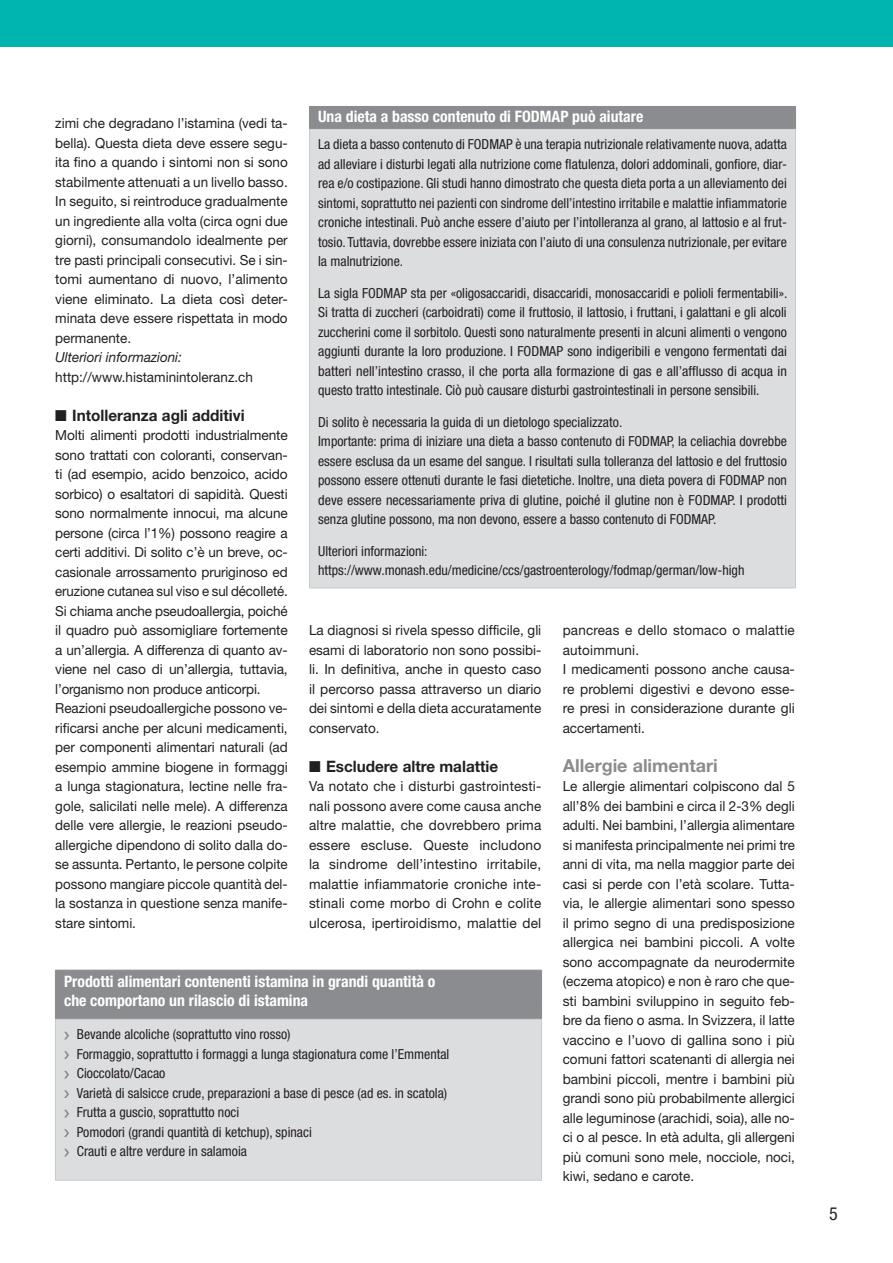
<style>
.page{position:relative;width:893px;height:1263px;background:#fff}
.page>*{position:absolute;margin:0;border:0;box-sizing:border-box;transform-origin:0 0}
.t1{font:700 18px "Helvetica Neue LT Std";color:#8a8c8f}
.t2{font:condensed 18px "Helvetica Neue LT Std";color:#231f20}
.t3{font:700 condensed 15.75px/18.8px "Helvetica Neue LT Std";color:#fff}
.t4{font:700 15.75px "Helvetica Neue LT Std";color:#231f20}
.t5{font:13.8px/19.5px "Helvetica Neue LT Std";color:#231f20;text-align:justify}
.t6{font:condensed 13.8px/19.5px "Helvetica Neue LT Std";color:#231f20}
.t7{font:italic 13.8px "Helvetica Neue LT Std";color:#231f20}
</style>
<div class="page">
<div style="left:0;top:0;width:893px;height:47px;background:#00b5af"></div>
<div style="left:55px;top:1019px;width:487px;height:161px;background:#dcdddf"></div>
<hr style="left:55px;top:1019px;width:1px;height:161px;background:#c7cbca">
<hr style="left:541px;top:1019px;width:1px;height:161px;background:#c7cbca">
<div style="left:55px;top:970px;width:487px;height:48px;background:#8a8c8f"></div>
<hr style="left:55px;top:1018px;width:487px;height:1px;background:#8a8c8f">
<hr style="left:55px;top:1180px;width:487px;height:1px;background:#c7cbca">
<svg style="left:64px;top:1032px;width:5px;height:7px"></svg>
<svg style="left:64px;top:1051px;width:5px;height:8px"></svg>
<svg style="left:64px;top:1071px;width:5px;height:7px"></svg>
<svg style="left:64px;top:1090px;width:5px;height:8px"></svg>
<svg style="left:64px;top:1110px;width:5px;height:7px"></svg>
<svg style="left:64px;top:1129px;width:5px;height:8px"></svg>
<svg style="left:64px;top:1149px;width:5px;height:7px"></svg>
<div style="left:309px;top:106px;width:486px;height:23px;background:#8a8c8f"></div>
<div style="left:309px;top:129px;width:486px;height:459px;background:#dcdddf"></div>
<hr style="left:309px;top:129px;width:1px;height:459px;background:#c7cbca">
<hr style="left:795px;top:129px;width:1px;height:459px;background:#c7cbca">
<hr style="left:309px;top:106px;width:487px;height:1px;background:#8a8c8f">
<svg style="left:795px;top:107px;width:1px;height:21px"></svg>
<hr style="left:309px;top:128px;width:487px;height:1px;background:#8a8c8f">
<hr style="left:309px;top:588px;width:487px;height:1px;background:#c7cbca">
<p class="t3" style="left:318px;top:107px;width:327px">Una dieta a basso contenuto di FODMAP può aiutare</p>
<p class="t6" style="left:318px;top:135px;width:470px;text-align:justify">La dieta a basso contenuto di FODMAP è una terapia nutrizionale relativamente nuova, adatta ad alleviare i disturbi legati alla nutrizione come flatulenza, dolori addominali, gonfiore, diar&shy;rea e/o costipazione. Gli studi hanno dimostrato che questa dieta porta a un alleviamento dei sintomi, soprattutto nei pazienti con sindrome dell’intestino irritabile e malattie infiammatorie croniche intestinali. Può anche essere d’aiuto per l’intolleranza al grano, al lattosio e al frut&shy;tosio. Tuttavia, dovrebbe essere iniziata con l’aiuto di una consulenza nutrizionale, per evitare la malnutrizione.</p>
<p class="t6" style="left:318px;top:283px;width:471px;text-align:justify">La sigla FODMAP sta per «oligosaccaridi, disaccaridi, monosaccaridi e polioli fermentabili».<br>Si tratta di zuccheri (carboidrati) come il fruttosio, il lattosio, i fruttani, i galattani e gli alcoli zuccherini come il sorbitolo. Questi sono naturalmente presenti in alcuni alimenti o vengono aggiunti durante la loro produzione. I FODMAP sono indigeribili e vengono fermentati dai batteri nell’intestino crasso, il che porta alla formazione di gas e all’afflusso di acqua in questo tratto intestinale. Ciò può causare disturbi gastrointestinali in persone sensibili.</p>
<p class="t6" style="left:318px;top:412px;width:470px">Di solito è necessaria la guida di un dietologo specializzato.<br>Importante: prima di iniziare una dieta a basso contenuto di FODMAP, la celiachia dovrebbe essere esclusa da un esame del sangue. I risultati sulla tolleranza del lattosio e del fruttosio possono essere ottenuti durante le fasi dietetiche. Inoltre, una dieta povera di FODMAP non deve essere necessariamente priva di glutine, poiché il glutine non è FODMAP. I prodotti senza glutine possono, ma non devono, essere a basso contenuto di FODMAP.</p>
<p class="t6" style="left:318px;top:541px;width:428px">Ulteriori informazioni: https://www.monash.edu/medicine/ccs/gastroenterology/fodmap/german/low-high</p>
<p class="t5" style="left:55px;top:113px;width:234px">zimi che degradano l’istamina (vedi ta&shy;bella). Questa dieta deve essere segu&shy;ita fino a quando i sintomi non si sono stabilmente attenuati a un livello basso.<br>In seguito, si reintroduce gradualmente un ingrediente alla volta (circa ogni due giorni), consumandolo idealmente per tre pasti principali consecutivi. Se i sin&shy;tomi aumentano di nuovo, l’alimento viene eliminato. La dieta così deter&shy;minata deve essere rispettata in modo permanente.</p>
<p class="t7" style="left:55px;top:349px;width:128px">Ulteriori informazioni:</p>
<p class="t5" style="left:55px;top:367px;width:199px">http://www.histaminintoleranz.ch</p>
<p class="t4" style="left:55px;top:405px;width:191px">■ Intolleranza agli additivi</p>
<p class="t5" style="left:55px;top:425px;width:234px;text-align:left">Molti alimenti prodotti industrialmente sono trattati con coloranti, conservan&shy;ti (ad esempio, acido benzoico, acido sorbico) o esaltatori di sapidità. Questi sono normalmente innocui, ma alcune persone (circa l’1%) possono reagire a certi additivi. Di solito c’è un breve, oc&shy;casionale arrossamento pruriginoso ed eruzione cutanea sul viso e sul décolleté.<br>Si chiama anche pseudoallergia, poiché il quadro può assomigliare fortemente a un’allergia. A differenza di quanto av&shy;viene nel caso di un’allergia, tuttavia, l’organismo non produce anticorpi.<br>Reazioni pseudoallergiche possono ve&shy;rificarsi anche per alcuni medicamenti, per componenti alimentari naturali (ad esempio ammine biogene in formaggi a lunga stagionatura, lectine nelle fra&shy;gole, salicilati nelle mele). A differenza delle vere allergie, le reazioni pseudo&shy;allergiche dipendono di solito dalla do&shy;se assunta. Pertanto, le persone colpite possono mangiare piccole quantità del&shy;la sostanza in questione senza manife&shy;stare sintomi.</p>
<p class="t5" style="left:309px;top:620px;width:234px">La diagnosi si rivela spesso difficile, gli esami di laboratorio non sono possibi&shy;li. In definitiva, anche in questo caso il percorso passa attraverso un diario dei sintomi e della dieta accuratamente conservato.</p>
<p class="t4" style="left:309px;top:756px;width:191px">■ Escludere altre malattie</p>
<p class="t5" style="left:309px;top:776px;width:234px">Va notato che i disturbi gastrointesti&shy;nali possono avere come causa anche altre malattie, che dovrebbero prima essere escluse. Queste includono la sindrome dell’intestino irritabile, malattie infiammatorie croniche inte&shy;stinali come morbo di Crohn e colite ulcerosa, ipertiroidismo, malattie del</p>
<p class="t5" style="left:563px;top:620px;width:234px;text-align:left">pancreas e dello stomaco o malattie autoimmuni.<br>I medicamenti possono anche causa&shy;re problemi digestivi e devono esse&shy;re presi in considerazione durante gli accertamenti.</p>
<h1 class="t1" style="left:563px;top:754px;width:157px">Allergie alimentari</h1>
<p class="t5" style="left:563px;top:776px;width:234px">Le allergie alimentari colpiscono dal 5 all’8% dei bambini e circa il 2-3% degli adulti. Nei bambini, l’allergia alimentare si manifesta principalmente nei primi tre anni di vita, ma nella maggior parte dei casi si perde con l’età scolare. Tutta&shy;via, le allergie alimentari sono spesso il primo segno di una predisposizione allergica nei bambini piccoli. A volte sono accompagnate da neurodermite (eczema atopico) e non è raro che que&shy;sti bambini sviluppino in seguito feb&shy;bre da fieno o asma. In Svizzera, il latte vaccino e l’uovo di gallina sono i più comuni fattori scatenanti di allergia nei bambini piccoli, mentre i bambini più grandi sono più probabilmente allergici alle leguminose (arachidi, soia), alle no&shy;ci o al pesce. In età adulta, gli allergeni più comuni sono mele, nocciole, noci, kiwi, sedano e carote.</p>
<p class="t3" style="left:64px;top:972px;width:373px">Prodotti alimentari contenenti istamina in grandi quantità o che comportano un rilascio di istamina</p>
<p class="t6" style="left:77px;top:1025px;width:374px">Bevande alcoliche (soprattutto vino rosso)<br>Formaggio, soprattutto i formaggi a lunga stagionatura come l’Emmental Cioccolato/Cacao<br>Varietà di salsicce crude, preparazioni a base di pesce (ad es. in scatola)<br>Frutta a guscio, soprattutto noci<br>Pomodori (grandi quantità di ketchup), spinaci<br>Crauti e altre verdure in salamoia</p>
<h1 class="t2" style="left:829px;top:1203px;width:10px">5</h1>
</div>
